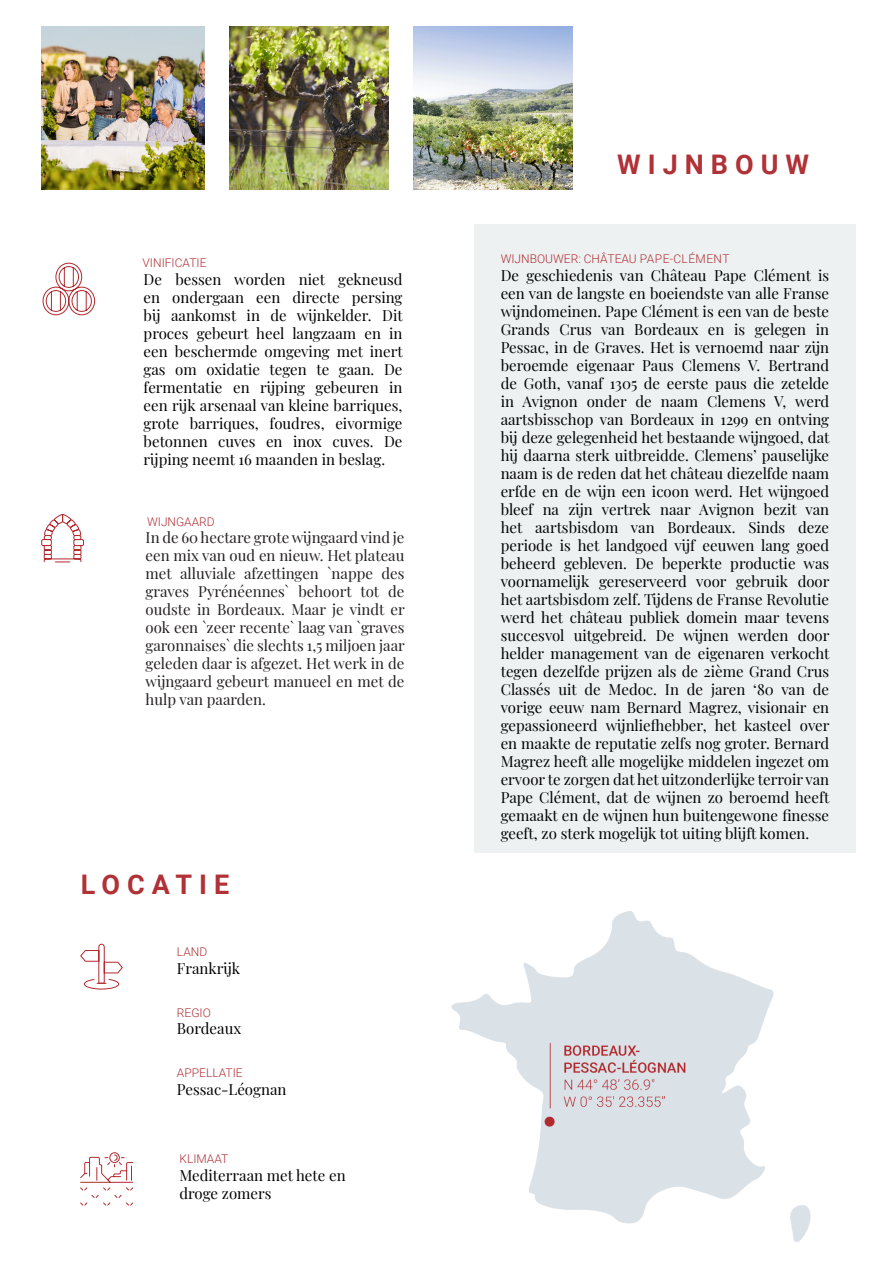
<style>
.page{position:relative;width:893px;height:1263px;background:#fff}
.page>*{position:absolute;margin:0;border:0;box-sizing:border-box;transform-origin:0 0}
.t1{font:700 27px "Roboto";letter-spacing:.26em;color:#b03136}
.t2{font:15px/18px "Playfair Display";color:#000001;text-align:justify}
.t3{font:15px/18px "Playfair Display";color:#231f20;text-align:justify}
.t4{font:300 12px "Roboto";color:#b03136}
</style>
<div class="page">
<svg style="left:80px;top:943px;width:43px;height:47px"></svg>
<img style="left:451px;top:911px;width:360px;height:331px">
<svg style="left:80px;top:1152px;width:54px;height:54px"></svg>
<div style="left:475px;top:224px;width:381px;height:628px;background:#edf1f2"></div>
<svg style="left:42px;top:262px;width:53px;height:54px"></svg>
<svg style="left:41px;top:514px;width:43px;height:49px"></svg>
<img style="left:41px;top:26px;width:163px;height:163px">
<img style="left:229px;top:26px;width:159px;height:163px">
<img style="left:414px;top:26px;width:158px;height:163px">
<p class="t4" style="left:143px;top:254px;width:65px">VINIFICATIE</p>
<p class="t2" style="left:144px;top:269px;width:261px">De bessen worden niet gekneusd en ondergaan een directe persing bij aankomst in de wijnkelder. Dit proces gebeurt heel langzaam en in een beschermde omgeving met inert gas om oxidatie tegen te gaan. De fermentatie en rijping gebeuren in een rijk arsenaal van kleine barriques, grote barriques, foudres, eivormige betonnen cuves en inox cuves. De rijping neemt 16 maanden in beslag.</p>
<p class="t4" style="left:147px;top:513px;width:69px">WIJNGAARD</p>
<p class="t3" style="left:146px;top:527px;width:261px">In de 60 hectare grote wijngaard vind je een mix van oud en nieuw. Het plateau met alluviale afzettingen `nappe des graves Pyrénéennes` behoort tot de oudste in Bordeaux. Maar je vindt er ook een `zeer recente` laag van `graves garonnaises` die slechts 1,5 miljoen jaar geleden daar is afgezet. Het werk in de wijngaard gebeurt manueel en met de hulp van paarden.</p>
<p class="t1" style="left:81px;top:865px;width:150px">LOCATIE</p>
<p class="t4" style="left:177px;top:944px;width:32px">LAND</p>
<p class="t2" style="left:177px;top:958px;width:65px">Frankrijk</p>
<p class="t4" style="left:177px;top:1004px;width:35px">REGIO</p>
<p class="t2" style="left:177px;top:1018px;width:66px">Bordeaux</p>
<p class="t4" style="left:177px;top:1064px;width:67px">APPELLATIE</p>
<p class="t2" style="left:177px;top:1079px;width:111px">Pessac-Léognan</p>
<p class="t4" style="left:179px;top:1150px;width:50px">KLIMAAT</p>
<p class="t2" style="left:179px;top:1165px;width:168px">Mediterraan met hete en droge zomers</p>
<p class="t1" style="left:617px;top:145px;width:194px">WIJNBOUW</p>
<p class="t4" style="left:501px;top:250px;width:231px">WIJNBOUWER: CHÂTEAU PAPE-CLÉMENT</p>
<p class="t2" style="left:501px;top:265px;width:330px">De geschiedenis van Château Pape Clément is een van de langste en boeiendste van alle Franse wijndomeinen. Pape Clément is een van de beste Grands Crus van Bordeaux en is gelegen in Pessac, in de Graves. Het is vernoemd naar zijn beroemde eigenaar Paus Clemens V. Bertrand de Goth, vanaf 1305 de eerste paus die zetelde in Avignon onder de naam Clemens V, werd aartsbisschop van Bordeaux in 1299 en ontving bij deze gelegenheid het bestaande wijngoed, dat hij daarna sterk uitbreidde. Clemens’ pauselijke naam is de reden dat het château diezelfde naam erfde en de wijn een icoon werd. Het wijngoed bleef na zijn vertrek naar Avignon bezit van het aartsbisdom van Bordeaux. Sinds deze periode is het landgoed vijf eeuwen lang goed beheerd gebleven. De beperkte productie was voornamelijk gereserveerd voor gebruik door het aartsbisdom zelf. Tijdens de Franse Revolutie werd het château publiek domein maar tevens succesvol uitgebreid. De wijnen werden door helder management van de eigenaren verkocht tegen dezelfde prijzen als de 2ième Grand Crus Classés uit de Medoc. In de jaren ‘80 van de vorige eeuw nam Bernard Magrez, visionair en gepassioneerd wijnliefhebber, het kasteel over en maakte de reputatie zelfs nog groter. Bernard Magrez heeft alle mogelijke middelen ingezet om ervoor te zorgen dat het uitzonderlijke terroir van Pape Clément, dat de wijnen zo beroemd heeft gemaakt en de wijnen hun buitengewone finesse geeft, zo sterk mogelijk tot uiting blijft komen.</p>
</div>
